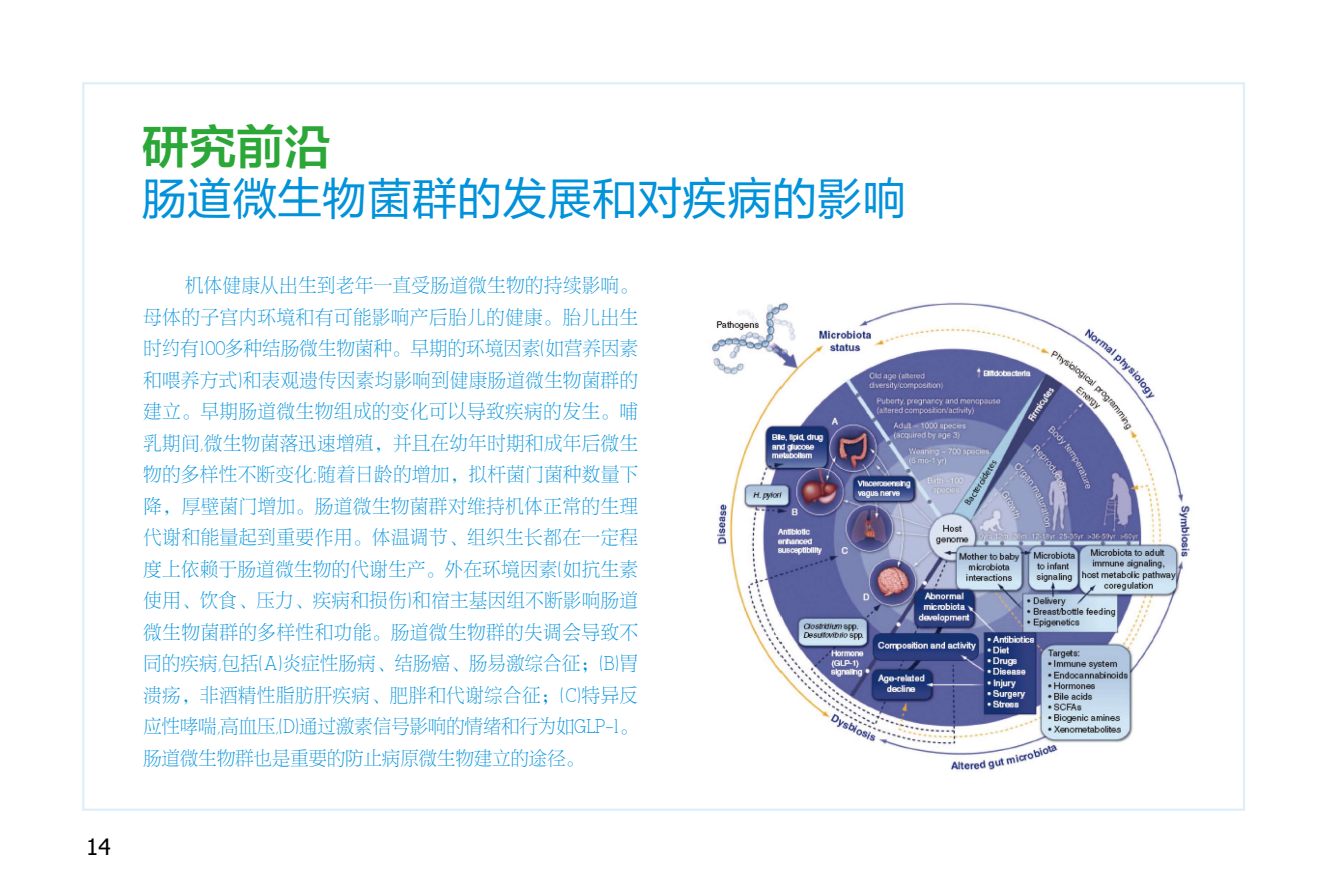
<style>
.page{position:relative;width:1340px;height:893px;background:#fff}
.page>*{position:absolute;margin:0;border:0;box-sizing:border-box;transform-origin:0 0}
.t1{font:47.25px "FZLTZCHK GBK1 0";color:#2ba738}
.t2{font:45px "FZLTHK GBK1 0";color:#0092db}
.t3{font:22.5px "Tahoma";color:#000}
.t4{font:19.12px/31.5px "FZNBSJW GB1 0";letter-spacing:.01em;color:#0092db;text-align:justify;scale:.95 1}
</style>
<div class="page">
<img style="left:711px;top:302px;width:479px;height:470px">
<p class="t3" style="left:86px;top:832px;width:25px">14</p>
<h1 class="t1" style="left:142px;top:121px;width:190px">研究前沿</h1>
<h2 class="t2" style="left:142px;top:174px;width:766px">肠道微生物菌群的发展和对疾病的影响</h2>
<p class="t4" style="left:144px;top:271px;width:522px;text-indent:41px">机体健康从出生到老年一直受肠道微生物的持续影响。母体的子宫内环境和有可能影响产后胎儿的健康。胎儿出生时约有100多种结肠微生物菌种。早期的环境因素(如营养因素和喂养方式)和表观遗传因素均影响到健康肠道微生物菌群的建立。早期肠道微生物组成的变化可以导致疾病的发生。哺乳期间,微生物菌落迅速增殖，并且在幼年时期和成年后微生物的多样性不断变化;随着日龄的增加，拟杆菌门菌种数量下降，厚壁菌门增加。肠道微生物菌群对维持机体正常的生理代谢和能量起到重要作用。体温调节、组织生长都在一定程度上依赖于肠道微生物的代谢生产。外在环境因素(如抗生素使用、饮食、压力、疾病和损伤)和宿主基因组不断影响肠道微生物菌群的多样性和功能。肠道微生物群的失调会导致不同的疾病,包括(A)炎症性肠病、结肠癌、肠易激综合征；(B)胃溃疡，非酒精性脂肪肝疾病、肥胖和代谢综合征；(C)特异反应性哮喘,高血压,(D)通过激素信号影响的情绪和行为如GLP-1。肠道微生物群也是重要的防止病原微生物建立的途径。</p>
</div>
